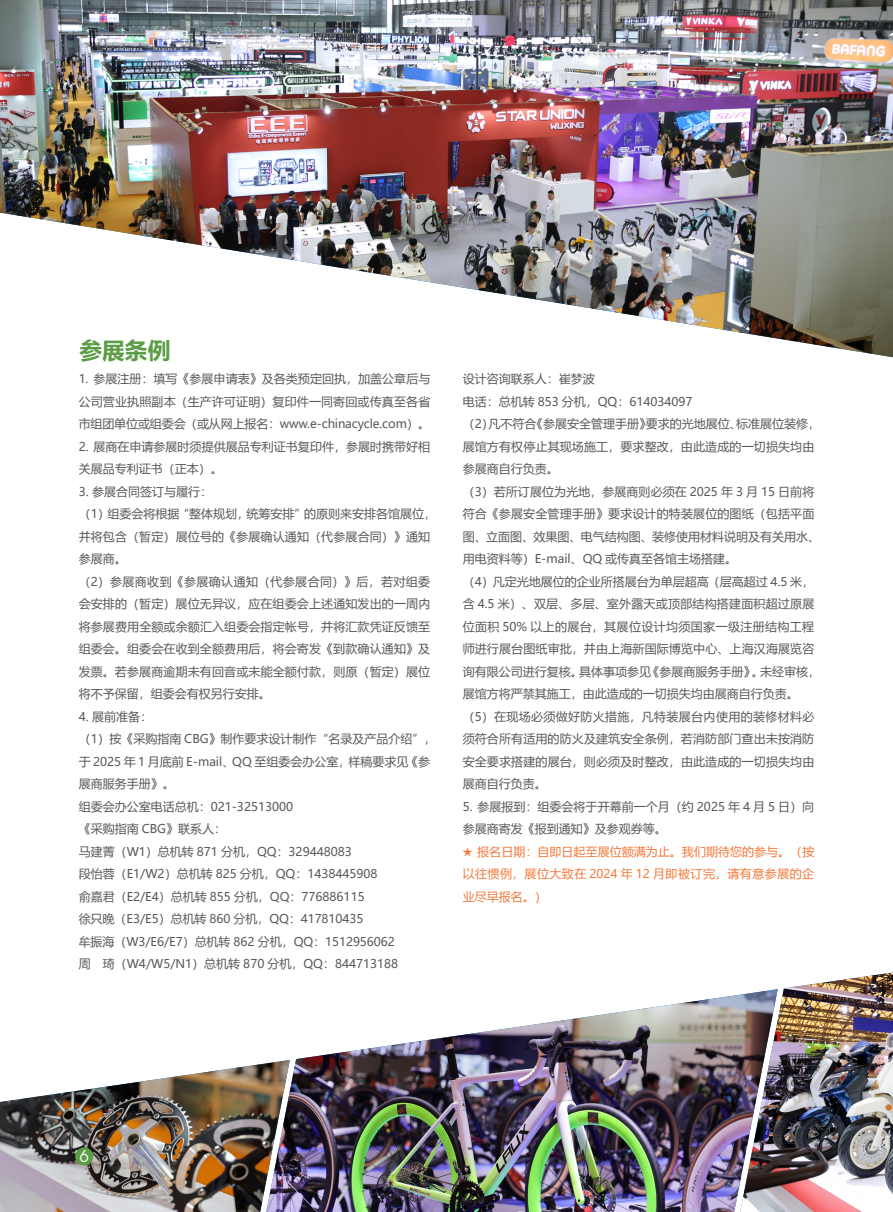
<style>
.page{position:relative;width:893px;height:1212px;background:#fff}
.page>*{position:absolute;margin:0;border:0;box-sizing:border-box;transform-origin:0 0}
.t1{font:24px "FZLTCHJW GB1 0";color:#5a9d44}
.t2{font:16.8px "Avant Garde IT Cby BT";color:#fff}
.t3{font:12px/22.5px "Microsoft Ya Hei";color:#57585a}
.t4{font:12px/22.5px "Microsoft Ya Hei";letter-spacing:.005em;color:#f3793b;text-align:justify}
</style>
<div class="page">
<img style="left:0;top:0;width:893px;height:357px">
<img style="left:290px;top:994px;width:450px;height:218px">
<img style="left:740px;top:972px;width:153px;height:240px">
<img style="left:0;top:1060px;width:290px;height:152px">
<div style="left:75px;top:1147px;width:18px;height:18px;background:#5a9d44;border-radius:50%"></div>
<p class="t1" style="left:79px;top:337px;width:94px">参展条例</p>
<p class="t3" style="left:79px;top:367px;width:353px;text-align:justify">1. 参展注册：填写《参展申请表》及各类预定回执，加盖公章后与公司营业执照副本（生产许可证明）复印件一同寄回或传真至各省市组团单位或组委会（或从网上报名：www.e-chinacycle.com）。</p>
<p class="t3" style="left:79px;top:435px;width:353px">2. 展商在申请参展时须提供展品专利证书复印件，参展时携带好相关展品专利证书（正本）。</p>
<p class="t3" style="left:79px;top:480px;width:135px">3. 参展合同签订与履行：</p>
<p class="t3" style="left:79px;top:502px;width:359px">（1）组委会将根据“整体规划，统筹安排”的原则来安排各馆展位，并将包含（暂定）展位号的《参展确认通知（代参展合同）》通知参展商。</p>
<p class="t3" style="left:79px;top:570px;width:353px;text-align:justify">（2）参展商收到《参展确认通知（代参展合同）》后，若对组委会安排的（暂定）展位无异议，应在组委会上述通知发出的一周内将参展费用全额或余额汇入组委会指定帐号，并将汇款凭证反馈至组委会。组委会在收到全额费用后，将会寄发《到款确认通知》及发票。若参展商逾期未有回音或未能全额付款，则原（暂定）展位将不予保留，组委会有权另行安排。</p>
<p class="t3" style="left:79px;top:705px;width:75px">4. 展前准备：</p>
<p class="t3" style="left:79px;top:727px;width:359px">（1）按《采购指南 CBG》制作要求设计制作“名录及产品介绍”，于 2025 年 1 月底前 E-mail、QQ 至组委会办公室，样稿要求见《参展商服务手册》。</p>
<p class="t3" style="left:79px;top:795px;width:216px">组委会办公室电话总机：021-32513000</p>
<p class="t3" style="left:79px;top:817px;width:149px">《采购指南 CBG》联系人：</p>
<p class="t3" style="left:79px;top:840px;width:275px">马建菁（W1）总机转 871 分机，QQ：329448083</p>
<p class="t3" style="left:79px;top:862px;width:300px">段怡蓉（E1/W2）总机转 825 分机，QQ：1438445908</p>
<p class="t3" style="left:79px;top:885px;width:288px">俞嘉君（E2/E4）总机转 855 分机，QQ：776886115</p>
<p class="t3" style="left:79px;top:907px;width:286px">徐只晚（E3/E5）总机转 860 分机，QQ：417810435</p>
<p class="t3" style="left:79px;top:930px;width:318px">牟振海（W3/E6/E7）总机转 862 分机，QQ：1512956062</p>
<p class="t3" style="left:79px;top:952px;width:321px">周 琦（W4/W5/N1）总机转 870 分机，QQ：844713188</p>
<p class="t3" style="left:463px;top:367px;width:133px">设计咨询联系人：崔梦波</p>
<p class="t3" style="left:463px;top:390px;width:231px">电话：总机转 853 分机，QQ：614034097</p>
<p class="t3" style="left:463px;top:412px;width:359px">（2）凡不符合《参展安全管理手册》要求的光地展位、标准展位装修，展馆方有权停止其现场施工，要求整改，由此造成的一切损失均由参展商自行负责。</p>
<p class="t3" style="left:463px;top:480px;width:359px">（3）若所订展位为光地，参展商则必须在 2025 年 3 月 15 日前将符合《参展安全管理手册》要求设计的特装展位的图纸（包括平面图、立面图、效果图、电气结构图、装修使用材料说明及有关用水、用电资料等）E-mail、QQ 或传真至各馆主场搭建。</p>
<p class="t3" style="left:463px;top:570px;width:359px">（4）凡定光地展位的企业所搭展台为单层超高（层高超过 4.5 米，含 4.5 米）、双层、多层、室外露天或顶部结构搭建面积超过原展位面积 50% 以上的展台，其展位设计均须国家一级注册结构工程师进行展台图纸审批，并由上海新国际博览中心、上海汉海展览咨询有限公司进行复核。具体事项参见《参展商服务手册》。未经审核，展馆方将严禁其施工，由此造成的一切损失均由展商自行负责。</p>
<p class="t3" style="left:463px;top:705px;width:353px;text-align:justify">（5）在现场必须做好防火措施，凡特装展台内使用的装修材料必须符合所有适用的防火及建筑安全条例，若消防部门查出未按消防安全要求搭建的展台，则必须及时整改，由此造成的一切损失均由展商自行负责。</p>
<p class="t3" style="left:463px;top:795px;width:353px">5. 参展报到：组委会将于开幕前一个月（约 2025 年 4 月 5 日）向参展商寄发《报到通知》及参观券等。</p>
<p class="t4" style="left:463px;top:840px;width:353px">★ 报名日期：自即日起至展位额满为止。我们期待您的参与。（按以往惯例，展位大致在 2024 年 12 月即被订完，请有意参展的企业尽早报名。）</p>
<p class="t2" style="left:80px;top:1146px;width:11px">6</p>
</div>
